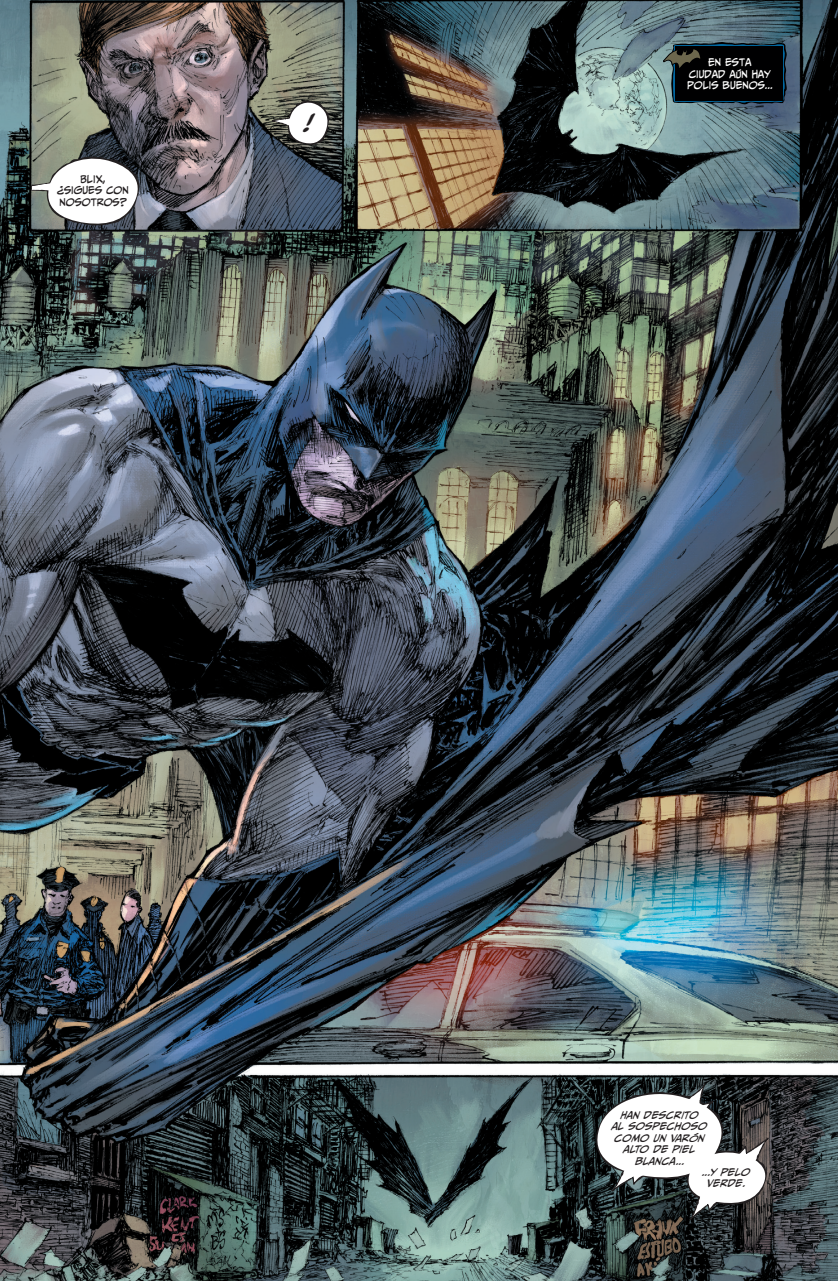
<style>
.page{position:relative;width:838px;height:1281px;background:#fff}
.page>*{position:absolute;margin:0;border:0;box-sizing:border-box;transform-origin:0 0}
.t1{font:italic 700 19.25px "CC Meanwhile";color:#231f20}
.t2{font:italic 9.62px "CC Meanwhile";color:#231f20}
.t3{font:9.62px/11.5px "CC Meanwhile";color:#fff;text-align:center}
.t4{font:9.62px/11.5px "CC Meanwhile";color:#231f20;text-align:center}
</style>
<div class="page">
<img style="left:0;top:0;width:837px;height:1280px">
<svg style="left:31px;top:155px;width:113px;height:71px"></svg>
<svg style="left:271px;top:100px;width:59px;height:45px"></svg>
<svg style="left:662px;top:28px;width:125px;height:77px;background:#212c31"></svg>
<svg style="left:589px;top:1083px;width:181px;height:137px"></svg>
<svg style="left:0;top:1275px;width:2px;height:6px"></svg>
<svg style="left:833px;top:1275px;width:5px;height:6px"></svg>
<p class="t4" style="left:57px;top:173px;width:73px">BLIX, ¿SIGUES CON<br>NOSOTROS?</p>
<h1 class="t1" style="left:305px;top:113px;width:8px">!</h1>
<p class="t3" style="left:686px;top:56px;width:87px">EN ESTA<br>CIUDAD AÚN HAY<br>POLIS BUENOS...</p>
<p class="t2" style="left:620px;top:1109px;width:79px">HAN DESCRITO</p>
<p class="t2" style="left:612px;top:1120px;width:97px">AL SOSPECHOSO</p>
<p class="t2" style="left:614px;top:1132px;width:92px">COMO UN VARÓN</p>
<p class="t2" style="left:623px;top:1143px;width:73px">ALTO DE PIEL</p>
<p class="t2" style="left:635px;top:1155px;width:50px">BLANCA...</p>
<p class="t2" style="left:701px;top:1166px;width:50px">...Y PELO</p>
<p class="t2" style="left:706px;top:1177px;width:40px">VERDE.</p>
</div>
